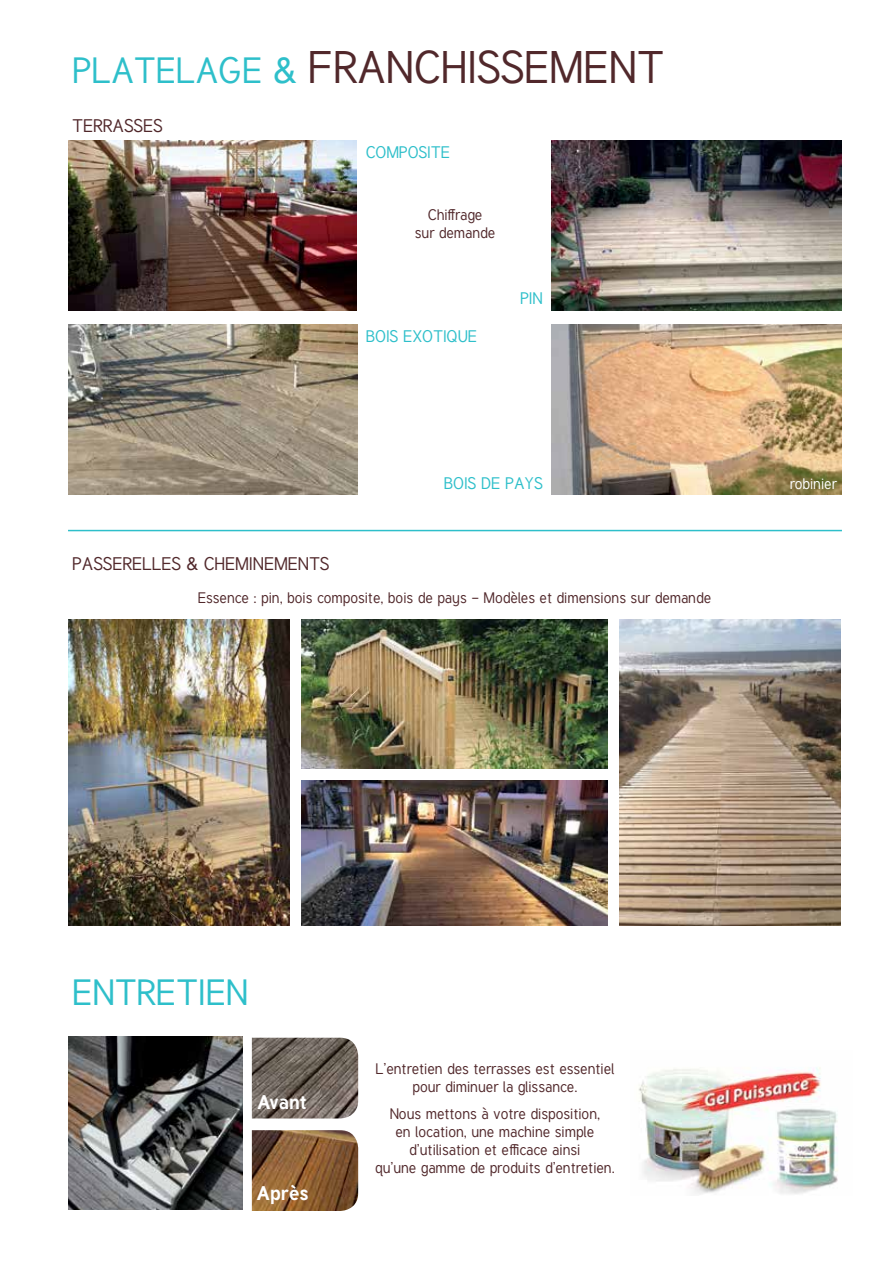
<style>
.page{position:relative;width:893px;height:1263px;background:#fff}
.page>*{position:absolute;margin:0;border:0;box-sizing:border-box;transform-origin:0 0}
.t1{font:45px "Tuffy";color:#51282b}
.t2{font:36px "Tuffy";color:#2ebfca}
.t3{font:700 19.5px "Tuffy";color:#fff}
.t4{font:18px "Tuffy";color:#51282b}
.t5{font:16.5px "Tuffy";color:#2ebfca}
.t6{font:15px/18px "Tuffy";color:#51282b;text-align:center}
.t7{font:15px "Tuffy";color:#fff}
.s1{font-size:36px;color:#2ebfca}
.s2{font-family:"Helvetica";font-size:36px;color:#2ebfca}
.s3{font-family:"Helvetica"}
</style>
<div class="page">
<img style="left:301px;top:619px;width:306px;height:149px">
<img style="left:638px;top:1067px;width:200px;height:127px">
<img style="left:301px;top:781px;width:306px;height:144px">
<img style="left:68px;top:1036px;width:174px;height:173px">
<img style="left:252px;top:1038px;width:106px;height:80px">
<img style="left:252px;top:1130px;width:106px;height:81px">
<img style="left:68px;top:141px;width:289px;height:170px">
<hr style="left:68px;top:530px;width:774px;height:1px;background:#2ebfca">
<img style="left:68px;top:324px;width:289px;height:170px">
<img style="left:552px;top:324px;width:289px;height:170px">
<img style="left:68px;top:619px;width:221px;height:306px">
<img style="left:619px;top:619px;width:221px;height:306px">
<img style="left:552px;top:141px;width:289px;height:170px">
<h1 class="t1" style="left:72px;top:40px;width:593px"><span class="s1">PLATELAGE</span> <span class="s2">&amp;</span> FRANCHISSEMENT</h1>
<p class="t4" style="left:72px;top:115px;width:92px">TERRASSES</p>
<p class="t5" style="left:366px;top:142px;width:86px">COMPOSITE</p>
<p class="t6" style="left:415px;top:206px;width:82px">Chiffrage<br>sur demande</p>
<p class="t5" style="left:366px;top:326px;width:113px">BOIS EXOTIQUE</p>
<p class="t5" style="left:520px;top:289px;width:24px">PIN</p>
<p class="t5" style="left:444px;top:473px;width:101px">BOIS DE PAYS</p>
<p class="t7" style="left:790px;top:475px;width:48px">robinier</p>
<p class="t4" style="left:72px;top:552px;width:259px">PASSERELLES <span class="s3">&amp;</span> CHEMINEMENTS</p>
<p class="t6" style="left:198px;top:589px;width:515px">Essence : pin, bois composite, bois de pays - Modèles et dimensions sur demande</p>
<h2 class="t2" style="left:72px;top:971px;width:177px">ENTRETIEN</h2>
<h3 class="t3" style="left:257px;top:1091px;width:51px">Avant</h3>
<h3 class="t3" style="left:257px;top:1181px;width:54px">Après</h3>
<p class="t6" style="left:375px;top:1060px;width:240px">L’entretien des terrasses est essentiel pour diminuer la glissance.</p>
<p class="t6" style="left:375px;top:1104px;width:241px">Nous mettons à votre disposition,<br>en location, une machine simple d’utilisation et efficace ainsi<br>qu’une gamme de produits d’entretien.</p>
</div>
